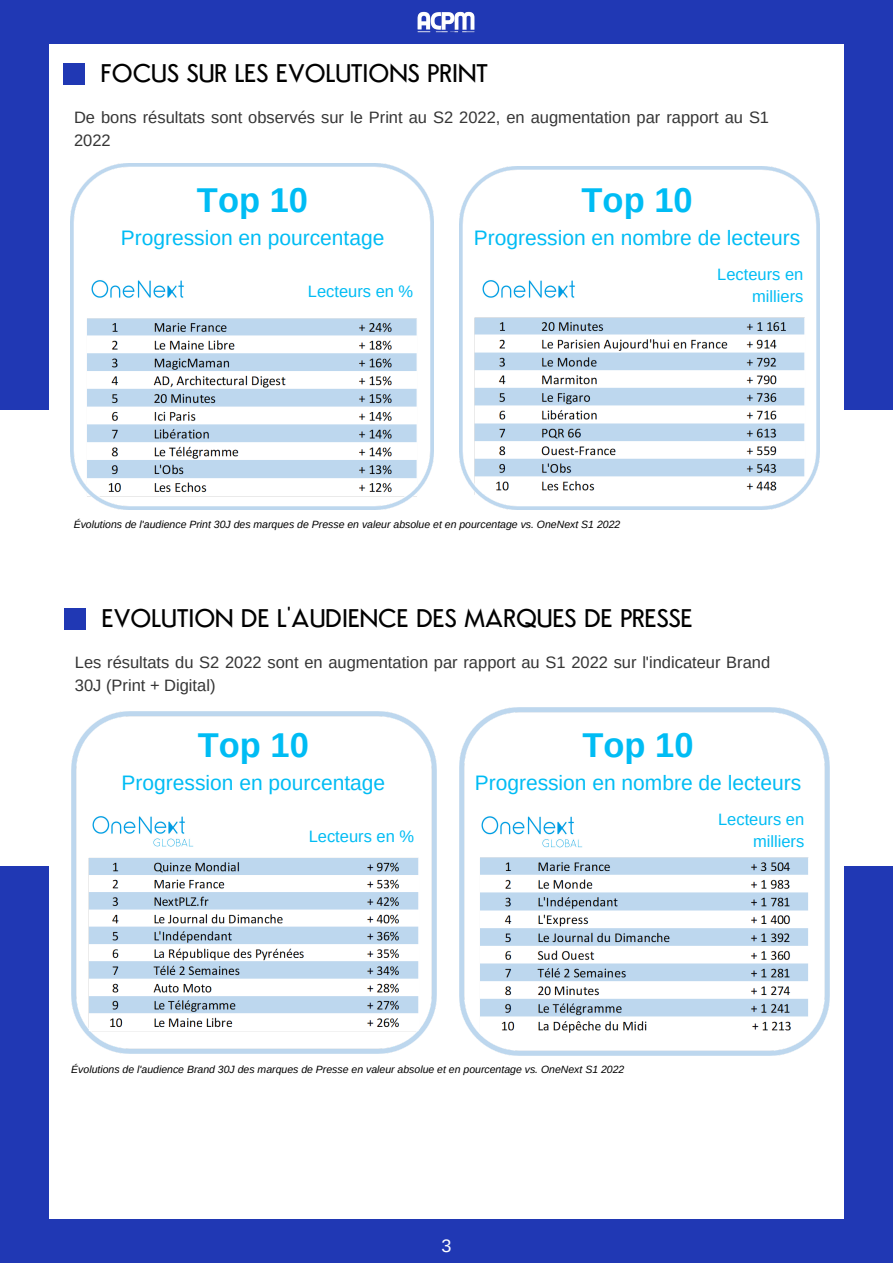
<style>
.page{position:relative;width:893px;height:1264px;background:#fff}
.page>*{position:absolute;margin:0;border:0;box-sizing:border-box;transform-origin:0 0}
.t1{font:700 34.5px "Arimo";color:#00bcf4}
.t2{font:500 25.5px "Semplicita";color:#000}
.t3{font:21px "Arimo";color:#00bcf4}
.t4{font:18px "Arimo";color:#fff}
.t5{font:16.5px/22.5px "Arimo";color:#353535}
.t6{font:16.5px/22.5px "Arimo";color:#00bcf4;text-align:right}
.t7{font:italic 10.5px "Arimo";color:#000}
</style>
<div class="page">
<div style="left:0;top:0;width:892px;height:1262px;background:#2038b4"></div>
<div style="left:49px;top:45px;width:794px;height:1173px;background:#fff"></div>
<img style="left:405px;top:11px;width:81px;height:34px">
<div style="left:63px;top:64px;width:22px;height:21px;background:#2038b4"></div>
<div style="left:0;top:410px;width:58px;height:456px;background:#fff"></div>
<div style="left:837px;top:410px;width:55px;height:456px;background:#fff"></div>
<div style="left:64px;top:608px;width:21px;height:22px;background:#2038b4"></div>
<img style="left:459px;top:708px;width:370px;height:347px">
<img style="left:70px;top:163px;width:364px;height:346px">
<img style="left:459px;top:167px;width:360px;height:342px">
<img style="left:71px;top:711px;width:366px;height:342px">
<h2 class="t2" style="left:101px;top:63px;width:388px">FOCUS SUR LES EVOLUTIONS PRINT</h2>
<h3 class="t5" style="left:74px;top:106px;width:696px">De bons résultats sont observés sur le Print au S2 2022, en augmentation par rapport au S1<br>2022</h3>
<h1 class="t1" style="left:197px;top:181px;width:113px">Top 10</h1>
<h3 class="t3" style="left:121px;top:226px;width:265px">Progression en pourcentage</h3>
<h3 class="t6" style="left:308px;top:280px;width:107px">Lecteurs en %</h3>
<h1 class="t1" style="left:581px;top:181px;width:113px">Top 10</h1>
<h3 class="t3" style="left:474px;top:226px;width:328px">Progression en nombre de lecteurs</h3>
<h3 class="t6" style="left:717px;top:262px;width:88px">Lecteurs en milliers</h3>
<p class="t7" style="left:74px;top:519px;width:548px">Évolutions de l'audience Print 30J des marques de Presse en valeur absolue et en pourcentage vs. OneNext S1 2022</p>
<h2 class="t2" style="left:102px;top:608px;width:592px">EVOLUTION DE L'AUDIENCE DES MARQUES DE PRESSE</h2>
<h3 class="t5" style="left:75px;top:651px;width:696px">Les résultats du S2 2022 sont en augmentation par rapport au S1 2022 sur l'indicateur Brand<br>30J (Print + Digital)</h3>
<h1 class="t1" style="left:198px;top:726px;width:113px">Top 10</h1>
<h3 class="t3" style="left:121px;top:771px;width:265px">Progression en pourcentage</h3>
<h3 class="t6" style="left:309px;top:824px;width:107px">Lecteurs en %</h3>
<h1 class="t1" style="left:582px;top:726px;width:113px">Top 10</h1>
<h3 class="t3" style="left:474px;top:771px;width:328px">Progression en nombre de lecteurs</h3>
<h3 class="t6" style="left:718px;top:807px;width:88px">Lecteurs en milliers</h3>
<p class="t7" style="left:71px;top:1063px;width:554px">Évolutions de l'audience Brand 30J des marques de Presse en valeur absolue et en pourcentage vs. OneNext S1 2022</p>
<h3 class="t4" style="left:441px;top:1235px;width:11px">3</h3>
</div>
